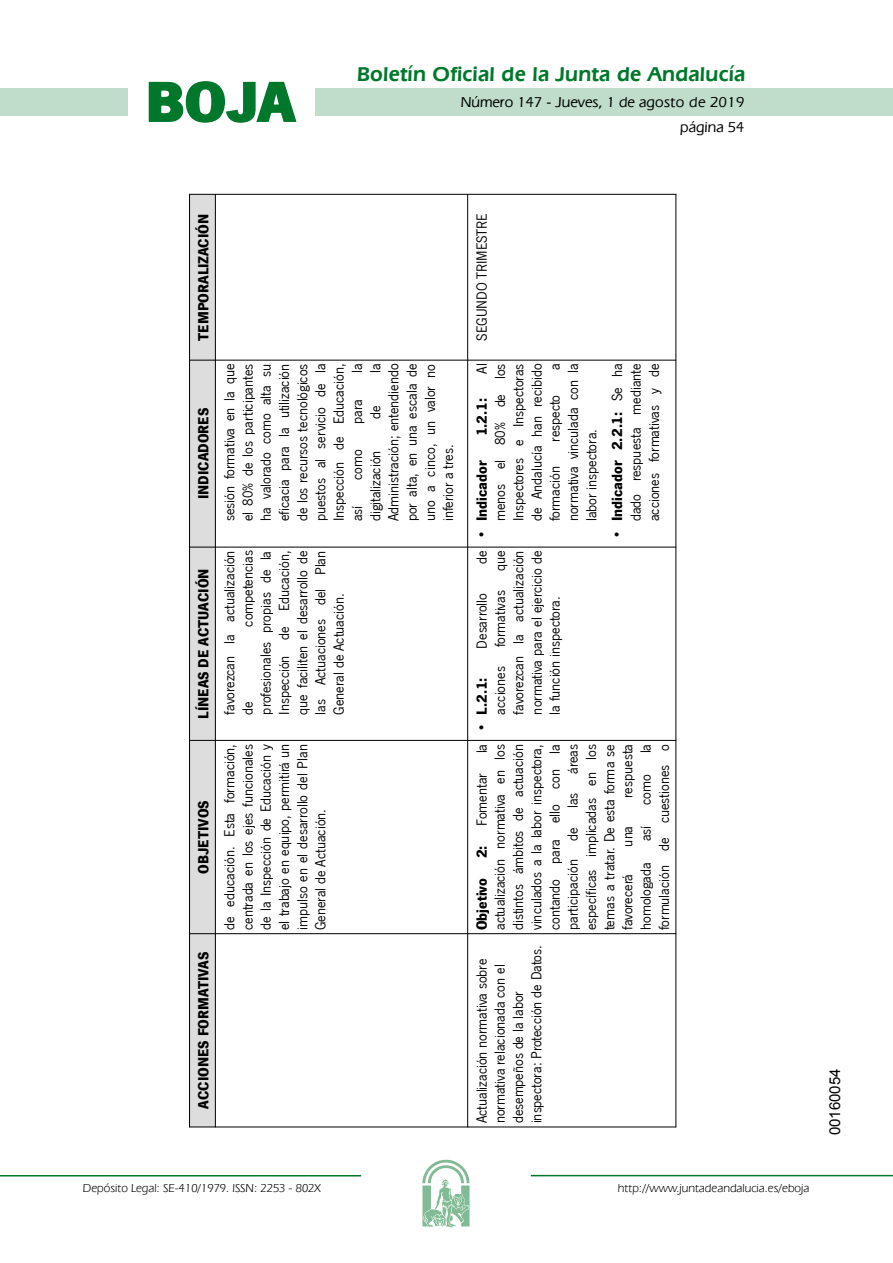
<style>
.page{position:relative;width:893px;height:1263px;background:#fff}
.page>*{position:absolute;margin:0;border:0;box-sizing:border-box;transform-origin:0 0}
.t1{font:700 57.75px "News Got T";color:#00782c;scale:1.14 1}
.t2{font:600 21px "Eras IT Cby BT";letter-spacing:.01em;color:#00782c}
.t3{font:15.15px/18.3px "News Got T";color:#000;text-align:justify}
.t4{font:700 15.15px "News Got T";color:#000}
.t5{font:500 15px/24.5px "Eras IT Cby BT";color:#000;text-align:right}
.t6{font:15px "Arial";color:#000}
.t7{font:12px "Eras IT Cby BT";color:#000}
.s1{font-weight:700}
</style>
<div class="page">
<div style="left:315px;top:88px;width:577px;height:28px;background:#bfddca"></div>
<div style="left:0;top:88px;width:128px;height:28px;background:#bfddca"></div>
<hr style="left:0;top:1175px;width:361px;height:2px;background:#00782c">
<svg style="left:422px;top:1159px;width:47px;height:68px"></svg>
<hr style="left:531px;top:1175px;width:361px;height:1px;background:#00782c">
<svg style="left:148px;top:81px;width:149px;height:42px"></svg>
<div style="left:189px;top:934px;width:26px;height:193px;background:#ddd"></div>
<div style="left:189px;top:740px;width:26px;height:194px;background:#ddd"></div>
<div style="left:189px;top:547px;width:26px;height:193px;background:#ddd"></div>
<div style="left:189px;top:360px;width:26px;height:187px;background:#ddd"></div>
<div style="left:189px;top:194px;width:26px;height:166px;background:#ddd"></div>
<hr style="left:189px;top:194px;width:1px;height:933px;background:#000">
<hr style="left:215px;top:194px;width:1px;height:933px;background:#000">
<hr style="left:467px;top:194px;width:1px;height:933px;background:#000">
<hr style="left:675px;top:194px;width:1px;height:933px;background:#000">
<hr style="left:189px;top:1127px;width:487px;height:1px;background:#000">
<hr style="left:189px;top:933px;width:487px;height:1px;background:#000">
<hr style="left:189px;top:740px;width:487px;height:1px;background:#000">
<hr style="left:189px;top:547px;width:487px;height:1px;background:#000">
<hr style="left:189px;top:360px;width:487px;height:1px;background:#000">
<hr style="left:189px;top:194px;width:487px;height:1px;background:#000">
<h1 class="t1" style="left:145px;top:68px;width:133px">BOJA</h1>
<h2 class="t2" style="left:357px;top:62px;width:390px">Boletín Oficial de la Junta de Andalucía</h2>
<p class="t5" style="left:461px;top:90px;width:285px">Número 147 - Jueves, 1 de agosto de 2019 página 54</p>
<p class="t4" style="left:196px;top:341px;width:128px;rotate:-90deg">TEMPORALIZACIÓN</p>
<p class="t4" style="left:196px;top:499px;width:93px;rotate:-90deg">INDICADORES</p>
<p class="t4" style="left:196px;top:719px;width:152px;rotate:-90deg">LÍNEAS DE ACTUACIÓN</p>
<p class="t4" style="left:196px;top:874px;width:75px;rotate:-90deg">OBJETIVOS</p>
<p class="t4" style="left:196px;top:1109px;width:158px;rotate:-90deg">ACCIONES FORMATIVAS</p>
<p class="t3" style="left:220px;top:521px;width:159px;rotate:-90deg">sesión formativa en la que el 80% de los participantes ha valorado como alta su eficacia para la utilización de los recursos tecnológicos puestos al servicio de la Inspección de Educación, así</p>
<p class="t3" style="left:366px;top:521px;width:159px;text-indent:148px;rotate:-90deg">la Administración; entendiendo por alta, en una escala de uno a cinco, un valor no inferior a tres.</p>
<p class="t3" style="left:348px;top:373px;width:11px;rotate:-90deg">la</p>
<p class="t3" style="left:348px;top:424px;width:26px;rotate:-90deg">para</p>
<p class="t3" style="left:366px;top:419px;width:15px;rotate:-90deg">de</p>
<p class="t3" style="left:348px;top:480px;width:32px;rotate:-90deg">como</p>
<p class="t3" style="left:366px;top:521px;width:72px;rotate:-90deg">digitalización</p>
<p class="t3" style="left:238px;top:715px;width:166px;text-indent:88px;rotate:-90deg">competencias profesionales propias de la Inspección de Educación, que faciliten el desarrollo de las Actuaciones del Plan General de Actuación.</p>
<p class="t3" style="left:220px;top:715px;width:165px;rotate:-90deg">favorezcan la actualización de</p>
<p class="t3" style="left:220px;top:930px;width:188px;rotate:-90deg">de educación. Esta formación, centrada en los ejes funcionales de la Inspección de Educación y el trabajo en equipo, permitirá un impulso en el desarrollo del Plan General de Actuación.</p>
<p class="t3" style="left:472px;top:341px;width:129px;rotate:-90deg">SEGUNDO TRIMESTRE</p>
<p class="t3" style="left:472px;top:521px;width:159px;text-indent:148px;rotate:-90deg">Al menos el 80% de los Inspectores e Inspectoras de Andalucía han recibido formación</p>
<p class="t3" style="left:545px;top:521px;width:159px;text-indent:151px;rotate:-90deg">a normativa vinculada con la labor inspectora.</p>
<p class="t3" style="left:608px;top:521px;width:159px;text-indent:-15px;rotate:-90deg">• <span class="s1">Indicador 2.2.1:</span> Se ha dado respuesta mediante acciones formativas y de</p>
<p class="t3" style="left:545px;top:442px;width:48px;rotate:-90deg">respecto</p>
<p class="t4" style="left:474px;top:436px;width:40px;rotate:-90deg">1.2.1:</p>
<p class="t4" style="left:474px;top:537px;width:78px;rotate:-90deg">• Indicador</p>
<p class="t3" style="left:472px;top:564px;width:15px;rotate:-90deg">de</p>
<p class="t3" style="left:491px;top:715px;width:165px;text-indent:143px;rotate:-90deg">que favorezcan la actualización normativa para el ejercicio de la función inspectora.</p>
<p class="t3" style="left:491px;top:647px;width:59px;rotate:-90deg">formativas</p>
<p class="t3" style="left:472px;top:649px;width:57px;rotate:-90deg">Desarrollo</p>
<p class="t3" style="left:491px;top:715px;width:50px;rotate:-90deg">acciones</p>
<p class="t4" style="left:474px;top:730px;width:54px;rotate:-90deg">• L.2.1:</p>
<p class="t3" style="left:472px;top:930px;width:188px;text-indent:177px;rotate:-90deg">la actualización normativa en los distintos ámbitos de actuación vinculados a la labor inspectora, contando para ello con la participación de las áreas específicas implicadas en los temas a tratar. De esta forma se favorecerá</p>
<p class="t3" style="left:636px;top:930px;width:188px;text-align:right;rotate:-90deg">la<br>formulación de cuestiones o</p>
<p class="t3" style="left:618px;top:798px;width:55px;rotate:-90deg">respuesta</p>
<p class="t3" style="left:472px;top:826px;width:54px;rotate:-90deg">Fomentar</p>
<p class="t3" style="left:636px;top:805px;width:32px;rotate:-90deg">como</p>
<p class="t3" style="left:636px;top:841px;width:17px;rotate:-90deg">así</p>
<p class="t3" style="left:618px;top:847px;width:22px;rotate:-90deg">una</p>
<p class="t4" style="left:474px;top:858px;width:14px;rotate:-90deg">2:</p>
<p class="t3" style="left:636px;top:930px;width:69px;rotate:-90deg">homologada</p>
<p class="t4" style="left:474px;top:930px;width:54px;rotate:-90deg">Objetivo</p>
<p class="t3" style="left:472px;top:1123px;width:180px;text-align:left;rotate:-90deg">Actualización normativa sobre normativa relacionada con el desempeños de la labor inspectora: Protección de Datos.</p>
<p class="t7" style="left:83px;top:1181px;width:239px">Depósito Legal: SE-410/1979. ISSN: 2253 - 802X</p>
<p class="t7" style="left:618px;top:1181px;width:193px">http://www.juntadeandalucia.es/eboja</p>
<p class="t6" style="left:825px;top:1135px;width:68px;rotate:-90deg">00160054</p>
</div>
